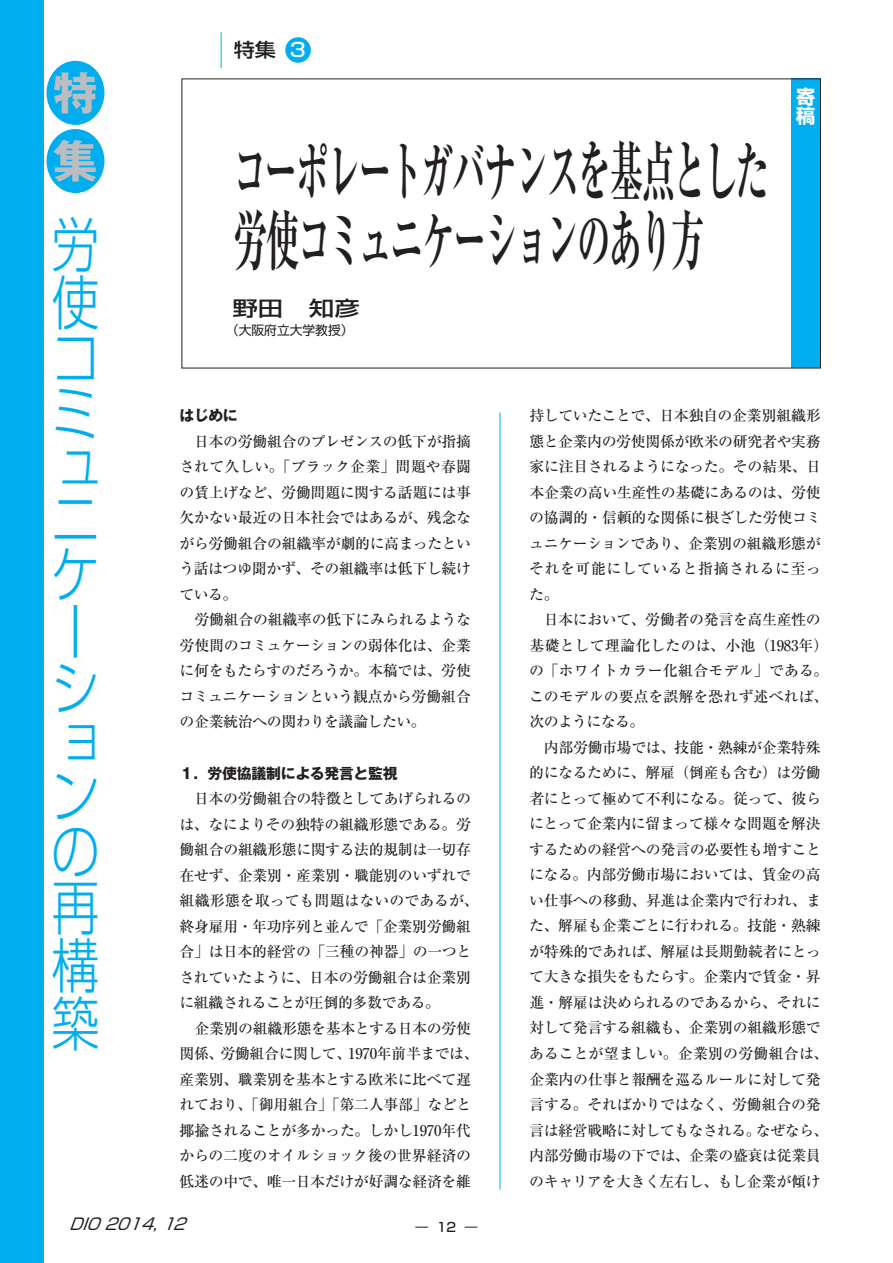
<style>
.page{position:relative;width:893px;height:1263px;background:#fff}
.page>*{position:absolute;margin:0;border:0;box-sizing:border-box;transform-origin:0 0}
.t1{font:700 65.85px/69px "Ryumin Pro";letter-spacing:-.065em;color:#231f20;scale:.51 1}
.t2{font:300 59.25px/55.7px "Shin Go Pro";color:#00aeef;scale:.81 1}
.t3{font:700 44.85px/68.1px "Gothic MB101 Pro";color:#bcbdc0}
.t4{font:500 20.4px "Shin Go Pro";color:#231f20;scale:1.25 1}
.t5{font:500 19.2px "Shin Go Pro";color:#231f20;scale:1.1 1}
.t6{font:700 19.2px/19.2px "Shin Go Pro";color:#fff}
.t7{font:italic 15.9px "Shin Go Pro";color:#231f20}
.t8{font:500 14.85px/25.5px "Ryumin Pro";letter-spacing:-.02em;color:#231f20}
.t9{font:700 14.85px "Gothic MB101 Pro";letter-spacing:-.02em;color:#231f20}
.t10{font:12.75px "Shin Go Pro";color:#231f20}
.t11{font:500 12.75px "Shin Go Pro";color:#231f20}
.s1{color:#fff}
</style>
<div class="page">
<div style="left:791px;top:79px;width:30px;height:289px;background:#00aeef"></div>
<div style="left:0;top:0;width:44px;height:1263px;background:#00aeef"></div>
<div style="left:285px;top:37px;width:26px;height:26px;background:#00aeef;border-radius:50%"></div>
<hr style="left:221px;top:32px;width:1px;height:36px;background:#00aeef">
<hr style="left:500px;top:412px;width:1px;height:777px;background:#00aeef">
<div style="left:46px;top:61px;width:58px;height:64px;background:#00aeef;border-radius:50%"></div>
<div style="left:46px;top:129px;width:58px;height:64px;background:#00aeef;border-radius:50%"></div>
<h3 class="t3" style="left:53px;top:53px;width:46px">特集</h3>
<h2 class="t2" style="left:51px;top:210px;width:59px">労使コミュニケーションの再構築</h2>
<p class="t5" style="left:234px;top:34px;width:67px">特集 <span class="s1">3</span></p>
<h1 class="t1" style="left:233px;top:133px;width:1053px">コーポレートガバナンスを基点とした労使コミュニケーションのあり方</h1>
<h3 class="t4" style="left:232px;top:291px;width:104px">野田　知彦</h3>
<p class="t10" style="left:226px;top:320px;width:129px">（大阪府立大学教授）</p>
<p class="t6" style="left:796px;top:85px;width:20px">寄稿</p>
<p class="t9" style="left:180px;top:403px;width:60px">はじめに</p>
<p class="t8" style="left:179px;top:427px;width:293px">　日本の労働組合のプレゼンスの低下が指摘されて久しい。「ブラック企業」問題や春闘の賃上げなど、労働問題に関する話題には事欠かない最近の日本社会ではあるが、残念ながら労働組合の組織率が劇的に高まったという話はつゆ聞かず、その組織率は低下し続けている。<br>　労働組合の組織率の低下にみられるような労使間のコミュケーションの弱体化は、企業に何をもたらすのだろうか。本稿では、労使コミュニケーションという観点から労働組合の企業統治への関わりを議論したい。</p>
<p class="t9" style="left:179px;top:760px;width:220px">１．労使協議制による発言と監視</p>
<p class="t8" style="left:179px;top:785px;width:301px">　日本の労働組合の特徴としてあげられるのは、なによりその独特の組織形態である。労働組合の組織形態に関する法的規制は一切存在せず、企業別・産業別・職能別のいずれで組織形態を取っても問題はないのであるが、終身雇用・年功序列と並んで「企業別労働組合」は日本的経営の「三種の神器」の一つとされていたように、日本の労働組合は企業別に組織されることが圧倒的多数である。<br>　企業別の組織形態を基本とする日本の労使関係、労働組合に関して、1970年前半までは、産業別、職業別を基本とする欧米に比べて遅れており、「御用組合」「第二人事部」などと揶揄されることが多かった。しかし1970年代からの二度のオイルショック後の世界経済の低迷の中で、唯一日本だけが好調な経済を維</p>
<p class="t8" style="left:529px;top:402px;width:301px">持していたことで、日本独自の企業別組織形態と企業内の労使関係が欧米の研究者や実務家に注目されるようになった。その結果、日本企業の高い生産性の基礎にあるのは、労使の協調的・信頼的な関係に根ざした労使コミュニケーションであり、企業別の組織形態がそれを可能にしていると指摘されるに至った。<br>　日本において、労働者の発言を高生産性の基礎として理論化したのは、小池（1983年）の「ホワイトカラー化組合モデル」である。このモデルの要点を誤解を恐れず述べれば、次のようになる。<br>　内部労働市場では、技能・熟練が企業特殊的になるために、解雇（倒産も含む）は労働者にとって極めて不利になる。従って、彼らにとって企業内に留まって様々な問題を解決するための経営への発言の必要性も増すことになる。内部労働市場においては、賃金の高い仕事への移動、昇進は企業内で行われ、また、解雇も企業ごとに行われる。技能・熟練が特殊的であれば、解雇は長期勤続者にとって大きな損失をもたらす。企業内で賃金・昇進・解雇は決められるのであるから、それに対して発言する組織も、企業別の組織形態であることが望ましい。企業別の労働組合は、企業内の仕事と報酬を巡るルールに対して発言する。そればかりではなく、労働組合の発言は経営戦略に対してもなされる。なぜなら、内部労働市場の下では、企業の盛衰は従業員のキャリアを大きく左右し、もし企業が傾け</p>
<p class="t7" style="left:69px;top:1210px;width:126px">DIO2014,12</p>
<p class="t11" style="left:416px;top:1216px;width:63px">― 12 ―</p>
</div>
